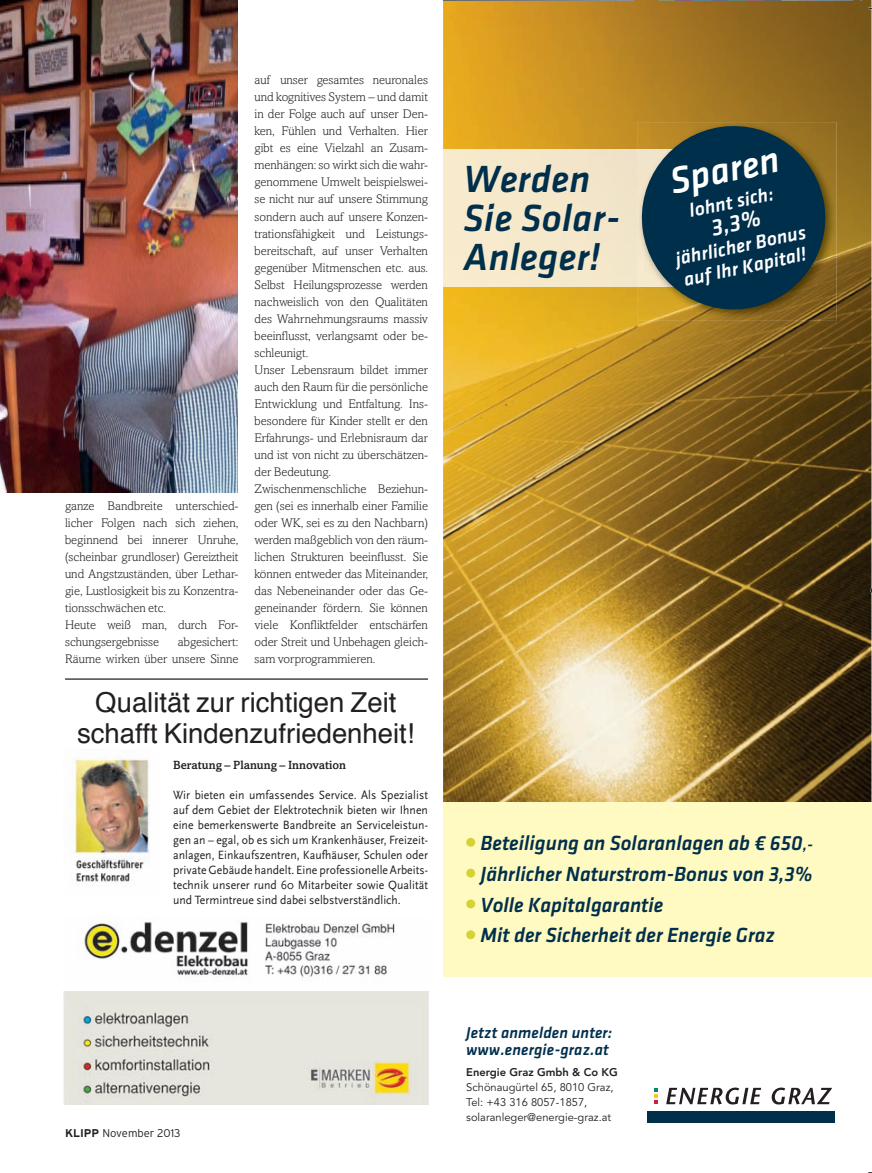
<style>
.page{position:relative;width:872px;height:1173px;background:#fff}
.page>*{position:absolute;margin:0;border:0;box-sizing:border-box;transform-origin:0 0}
.t1{font:italic 500 39.25px/39.2px "Klavika";letter-spacing:.01em;color:#002f4c}
.t2{font:italic 500 38.38px "Klavika";color:#fff}
.t3{font:27.5px/30px "Helvetica";color:#231f20;text-align:center}
.t4{font:italic 500 23.88px "Klavika";color:#fff}
.t5{font:italic 500 21.25px/30.9px "Klavika";color:#002f4c}
.t6{font:italic 500 19.75px/21.8px "Klavika";color:#fff}
.t7{font:italic 500 16.38px/16.5px "Klavika";letter-spacing:.01em;color:#002f4c}
.t8{font:300 12.5px/17px "Amasis";color:#231f20}
.t9{font:12.5px/15px "Scala Sans Pro";letter-spacing:.005em;color:#231f20;text-align:justify;scale:.94 1}
.t10{font:500 11.88px "Amasis";color:#231f20}
.t11{font:300 11.25px "Interstate";color:#231f20}
.t12{font:11.12px/15.1px "Avenir LT Std";color:#231f20}
.t13{font:800 11.12px "Avenir LT Std";color:#231f20}
.s1{font-weight:700}
.s2{font-size:21.5px}
.s3{font-size:16.25px}
</style>
<div class="page">
<img style="left:443px;top:0;width:428px;height:802px">
<div style="left:443px;top:802px;width:428px;height:175px;background:#fffac1"></div>
<div style="left:647px;top:1111px;width:188px;height:12px;background:#002f4c"></div>
<svg style="left:666px;top:1087px;width:95px;height:17px"></svg>
<svg style="left:771px;top:1087px;width:61px;height:17px"></svg>
<svg style="left:654px;top:1088px;width:4px;height:16px"></svg>
<div style="left:443px;top:150px;width:192px;height:136px;background:#f5e8cb"></div>
<img style="left:638px;top:122px;width:198px;height:199px">
<svg style="left:635px;top:120px;width:196px;height:196px;background:#364b48"></svg>
<div style="left:466px;top:838px;width:9px;height:9px;background:#d6d235;border-radius:50%"></div>
<div style="left:466px;top:869px;width:9px;height:8px;background:#d6d235;border-radius:50%"></div>
<div style="left:466px;top:899px;width:9px;height:9px;background:#d6d235;border-radius:50%"></div>
<div style="left:466px;top:930px;width:9px;height:9px;background:#d6d235;border-radius:50%"></div>
<svg style="left:870px;top:583px;width:2px;height:15px"></svg>
<svg style="left:443px;top:0;width:191px;height:1px"></svg>
<svg style="left:657px;top:0;width:196px;height:1px"></svg>
<img style="left:64px;top:991px;width:364px;height:114px">
<img style="left:84px;top:922px;width:311px;height:56px">
<img style="left:74px;top:757px;width:76px;height:130px">
<img style="left:0;top:0;width:238px;height:493px">
<hr style="left:65px;top:678px;width:363px;height:2px;background:#231f20">
<p class="t8" style="left:65px;top:497px;width:175px">ganze Bandbreite unterschied&shy;licher Folgen nach sich ziehen, beginnend bei innerer Unruhe, (scheinbar grundloser) Gereiztheit und Angstzuständen, über Lethar&shy;gie, Lustlosigkeit bis zu Konzentra&shy;tionsschwächen etc.<br>Heute weiß man, durch For&shy;schungsergebnisse</p>
<p class="t8" style="left:65px;top:633px;width:175px;text-align:right">abgesichert:<br>Räume wirken über unsere Sinne</p>
<p class="t8" style="left:254px;top:72px;width:175px">auf unser gesamtes neuronales und kognitives System – und damit in der Folge auch auf unser Den&shy;ken, Fühlen und Verhalten. Hier gibt es eine Vielzahl an Zusam&shy;menhängen: so wirkt sich die wahr&shy;genommene Umwelt beispielswei&shy;se nicht nur auf unsere Stimmung sondern auch auf unsere Konzen&shy;trationsfähigkeit und Leistungs&shy;bereitschaft, auf unser Verhalten gegenüber Mitmenschen etc. aus.<br>Selbst Heilungsprozesse werden nachweislich von den Qualitäten des Wahrnehmungsraums massiv beeinflusst, verlangsamt oder be&shy;schleunigt.<br>Unser Lebensraum bildet immer auch den Raum für die persönliche<br>Entwicklung und Entfaltung. Ins&shy;besondere für Kinder stellt er den<br>Erfahrungs- und Erlebnisraum dar und ist von nicht zu überschätzen&shy;der Bedeutung.<br>Zwischenmenschliche Beziehun&shy;gen (sei es innerhalb einer Familie oder WK, sei es zu den Nachbarn) werden maßgeblich von den räum&shy;lichen Strukturen beeinflusst. Sie können entweder das Miteinander, das Nebeneinander oder das Ge&shy;geneinander fördern. Sie können viele Konfliktfelder entschärfen oder Streit und Unbehagen gleich&shy;sam vorprogrammieren.</p>
<h3 class="t3" style="left:77px;top:689px;width:339px">Qualität zur richtigen Zeit schafft Kindenzufriedenheit!</h3>
<p class="t10" style="left:173px;top:757px;width:174px">Beratung – Planung – Innovation</p>
<p class="t9" style="left:173px;top:787px;width:273px">Wir bieten ein umfassendes Service. Als Spezialist auf dem Gebiet der Elektrotechnik bieten wir Ihnen eine bemerkenswerte Bandbreite an Serviceleistun&shy;gen an – egal, ob es sich um Krankenhäuser, Freizeit&shy;anlagen, Einkaufszentren, Kaufhäuser, Schulen oder private Gebäude handelt. Eine professionelle Arbeits&shy;technik unserer rund 60 Mitarbeiter sowie Qualität und Termintreue sind dabei selbstverständlich.</p>
<p class="t11" style="left:65px;top:1127px;width:117px"><span class="s1">KLIPP</span> November 2013</p>
<h1 class="t1" style="left:463px;top:159px;width:158px">Werden<br>Sie Solar-<br>Anleger!</h1>
<h2 class="t2" style="left:666px;top:161px;width:112px;rotate:-12deg">Sparen</h2>
<h3 class="t6" style="left:687px;top:200px;width:87px;rotate:-12deg">lohnt sich:</h3>
<h3 class="t4" style="left:708px;top:215px;width:52px;rotate:-12deg">3,3%</h3>
<h3 class="t6" style="left:673px;top:248px;width:134px;rotate:-12deg">jährlicher Bonus auf Ihr Kapital!</h3>
<h3 class="t5" style="left:480px;top:827px;width:334px">Beteiligung an Solaranlagen ab € 6<span class="s2">5</span>0<span class="s3">,- </span>Jährlicher Naturstrom-Bonus von 3,3% Volle Kapitalgarantie<br>Mit der Sicherheit der Energie Graz</h3>
<h3 class="t7" style="left:466px;top:1025px;width:148px">Jetzt anmelden unter: www.energie-graz.at</h3>
<p class="t13" style="left:466px;top:1065px;width:153px">Energie Graz Gmbh &amp; Co KG</p>
<p class="t12" style="left:466px;top:1080px;width:149px">Schönaugürtel 65, 8010 Graz,<br>Tel: +43 316 8057-1857, solaranleger@energie-graz.at</p>
</div>
